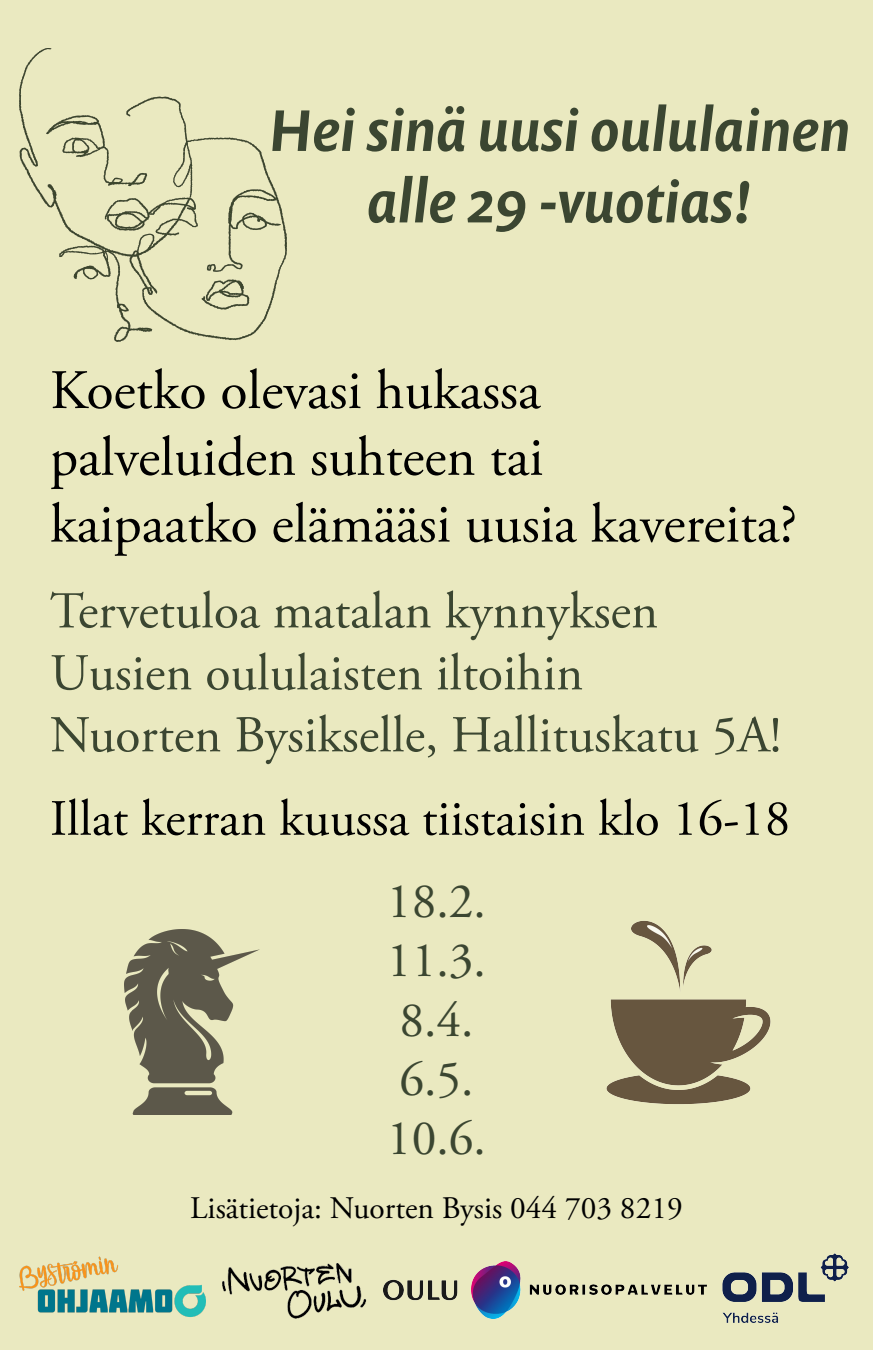
<style>
.page{position:relative;width:873px;height:1350px;background:#eae9c0}
.page>*{position:absolute;margin:0;border:0;box-sizing:border-box;transform-origin:0 0}
.t1{font:italic 500 59.55px/71.6px "Prenton RP Pro";color:#3b4631;text-align:center}
.t2{font:55.65px/66.8px "Adobe Garamond Pro";color:#000}
.t3{font:51.6px/61.9px "Adobe Garamond Pro";color:#3b4631}
.t4{font:50.85px "Adobe Garamond Pro";color:#000}
.t5{font:49.5px/59.4px "Adobe Garamond Pro";color:#3b4631}
.t6{font:31.35px "Adobe Garamond Pro";color:#000}
</style>
<div class="page">
<img style="left:20px;top:48px;width:266px;height:294px">
<img style="left:20px;top:1256px;width:185px;height:61px">
<img style="left:222px;top:1263px;width:144px;height:55px">
<img style="left:383px;top:1262px;width:306px;height:56px">
<img style="left:606px;top:921px;width:165px;height:183px">
<img style="left:124px;top:929px;width:135px;height:185px">
<img style="left:689px;top:1253px;width:160px;height:70px">
<p class="t1" style="left:269px;top:94px;width:583px">Hei sinä uusi oululainen alle 29 -vuotias!</p>
<p class="t2" style="left:50px;top:359px;width:749px">Koetko olevasi hukassa palveluiden suhteen tai<br>kaipaatko elämääsi uusia kavereita?</p>
<p class="t3" style="left:50px;top:582px;width:733px">Tervetuloa matalan kynnyksen<br>Uusien oululaisten iltoihin<br>Nuorten Bysikselle, Hallituskatu 5A!</p>
<p class="t4" style="left:50px;top:788px;width:742px">Illat kerran kuussa tiistaisin klo 16-18</p>
<p class="t5" style="left:387px;top:873px;width:101px">18.2.<br>11.3.<br>8.4.<br>6.5.<br>10.6.</p>
<p class="t6" style="left:190px;top:1189px;width:494px">Lisätietoja: Nuorten Bysis 044 703 8219</p>
</div>
